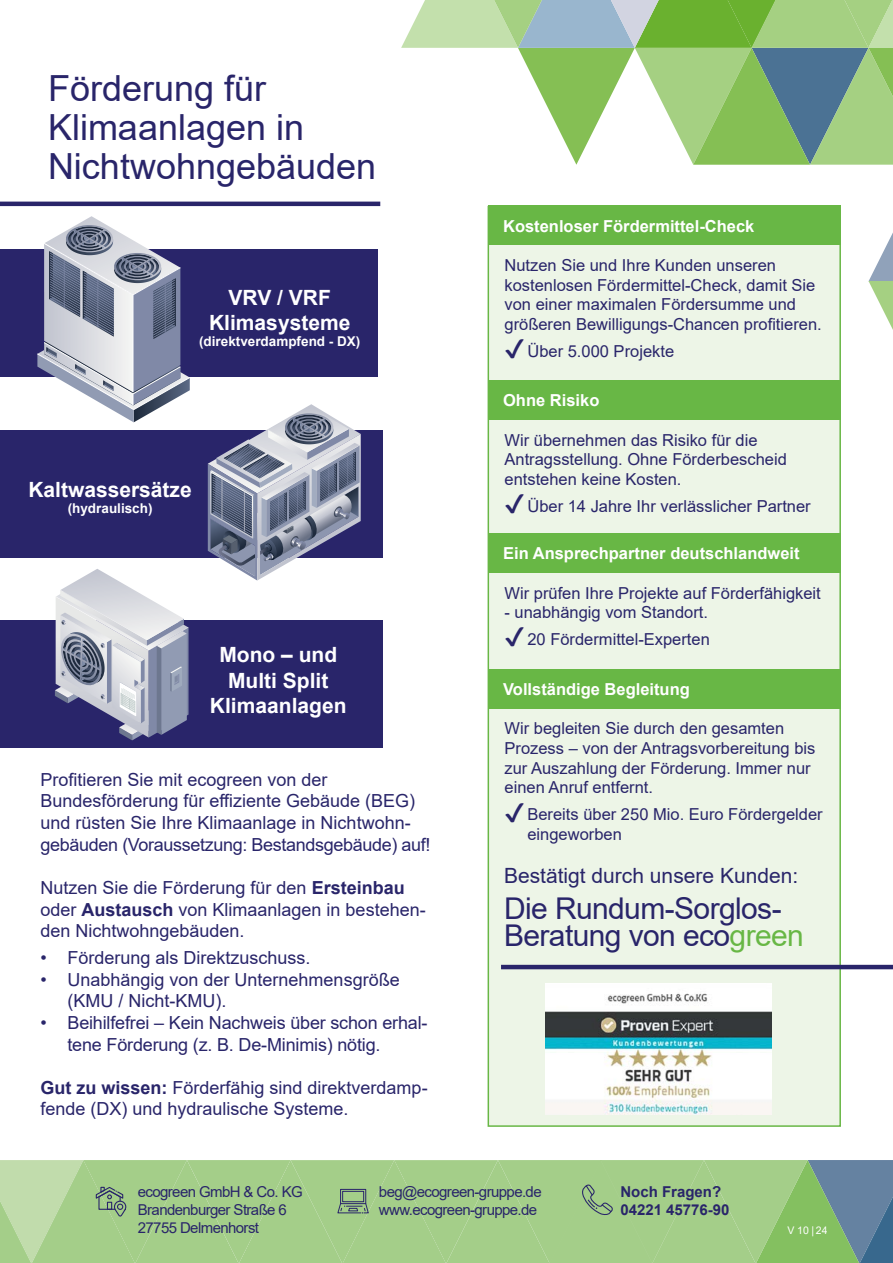
<style>
.page{position:relative;width:893px;height:1263px;background:#fff}
.page>*{position:absolute;margin:0;border:0;box-sizing:border-box;transform-origin:0 0}
.t1{font:36px/39px "Arial";color:#29256a}
.t2{font:30px/27px "Arial";letter-spacing:-.02em;color:#29256a}
.t3{font:700 21px/25.2px "Arial";color:#fff;text-align:center}
.t4{font:21px "Arial";color:#29256a}
.t5{font:18px/21.6px "Arial";color:#29256a}
.t6{font:16.5px/19.8px "Arial";color:#29256a}
.t7{font:700 16.5px "Arial";color:#fff}
.t8{font:15px/18px "Arial";letter-spacing:-.04em;color:#29256a}
.t9{font:700 15px/18px "Arial";color:#29256a}
.t10{font:700 13.5px "Arial";color:#fff}
.t11{font:10.5px "Arial";color:#fff}
.s1{font-weight:700}
.s2{color:#68b745}
</style>
<div class="page">
<svg style="left:868px;top:233px;width:25px;height:97px"></svg>
<svg style="left:401px;top:0;width:492px;height:165px"></svg>
<div style="left:0;top:620px;width:383px;height:127px;background:#29256a"></div>
<div style="left:0;top:250px;width:378px;height:127px;background:#29256a"></div>
<hr style="left:0;top:202px;width:380px;height:4px;background:#29256a">
<div style="left:0;top:430px;width:383px;height:128px;background:#29256a"></div>
<svg style="left:208px;top:404px;width:153px;height:176px"></svg>
<svg style="left:37px;top:216px;width:153px;height:206px"></svg>
<svg style="left:55px;top:569px;width:134px;height:171px"></svg>
<svg style="left:0;top:1160px;width:893px;height:103px;background:#9ec78a"></svg>
<div style="left:488px;top:206px;width:353px;height:921px;background:#edf5e7;border:2px solid #68b745"></div>
<div style="left:488px;top:533px;width:353px;height:40px;background:#68b745"></div>
<div style="left:488px;top:380px;width:353px;height:40px;background:#68b745"></div>
<div style="left:488px;top:669px;width:353px;height:40px;background:#68b745"></div>
<div style="left:488px;top:205px;width:353px;height:40px;background:#68b745"></div>
<img style="left:546px;top:983px;width:225px;height:131px">
<hr style="left:501px;top:965px;width:392px;height:4px;background:#29256a">
<h1 class="t1" style="left:48px;top:69px;width:330px">Förderung für<br>Klimaanlagen in<br>Nichtwohngebäuden</h1>
<p class="t3" style="left:209px;top:285px;width:143px">VRV / VRF<br>Klimasysteme</p>
<p class="t10" style="left:199px;top:332px;width:163px">(direktverdampfend - DX)</p>
<p class="t3" style="left:28px;top:477px;width:165px">Kaltwassersätze</p>
<p class="t10" style="left:68px;top:499px;width:86px">(hydraulisch)</p>
<p class="t3" style="left:210px;top:643px;width:138px">Mono – und<br>Multi Split<br>Klimaanlagen</p>
<p class="t5" style="left:40px;top:769px;width:392px">Profitieren Sie mit ecogreen von der Bundesförderung für effiziente Gebäude (BEG) und rüsten Sie Ihre Klimaanlage in Nichtwohn&shy;gebäuden (Voraussetzung: Bestandsgebäude) auf!</p>
<p class="t5" style="left:40px;top:877px;width:387px">Nutzen Sie die Förderung für den <span class="s1">Ersteinbau </span>oder <span class="s1">Austausch</span> von Klimaanlagen in bestehen&shy;den Nichtwohngebäuden.</p>
<p class="t5" style="left:40px;top:947px;width:272px">• Förderung als Direktzuschuss.</p>
<p class="t5" style="left:68px;top:968px;width:334px;text-indent:-27px">• Unabhängig von der Unternehmensgröße (KMU / Nicht-KMU).</p>
<p class="t5" style="left:68px;top:1012px;width:362px;text-indent:-27px">• Beihilfefrei – Kein Nachweis über schon erhal&shy;tene Förderung (z. B. De-Minimis) nötig.</p>
<p class="t5" style="left:40px;top:1076px;width:389px"><span class="s1">Gut zu wissen:</span> Förderfähig sind direktverdamp&shy;fende (DX) und hydraulische Systeme.</p>
<p class="t7" style="left:503px;top:214px;width:253px">Kostenloser Fördermittel-Check</p>
<p class="t6" style="left:504px;top:255px;width:319px">Nutzen Sie und Ihre Kunden unseren kostenlosen Fördermittel-Check, damit Sie von einer maximalen Fördersumme und größeren Bewilligungs-Chancen profitieren.</p>
<p class="t6" style="left:527px;top:341px;width:148px">Über 5.000 Projekte</p>
<p class="t7" style="left:503px;top:389px;width:98px">Ohne Risiko</p>
<p class="t6" style="left:504px;top:430px;width:284px">Wir übernehmen das Risiko für die<br>Antragsstellung. Ohne Förderbescheid entstehen keine Kosten.</p>
<p class="t6" style="left:527px;top:496px;width:285px">Über 14 Jahre Ihr verlässlicher Partner</p>
<p class="t7" style="left:503px;top:542px;width:298px">Ein Ansprechpartner deutschlandweit</p>
<p class="t6" style="left:504px;top:583px;width:318px">Wir prüfen Ihre Projekte auf Förderfähigkeit</p>
<p class="t6" style="left:504px;top:599px;width:207px;line-height:27px;text-align:right">- unabhängig vom Standort.<br>20 Fördermittel-Experten</p>
<p class="t7" style="left:503px;top:677px;width:188px">Vollständige Begleitung</p>
<p class="t6" style="left:504px;top:718px;width:312px">Wir begleiten Sie durch den gesamten Prozess – von der Antragsvorbereitung bis zur Auszahlung der Förderung. Immer nur einen Anruf entfernt.</p>
<p class="t6" style="left:527px;top:804px;width:297px">Bereits über 250 Mio. Euro Fördergelder eingeworben</p>
<p class="t4" style="left:504px;top:861px;width:296px">Bestätigt durch unsere Kunden:</p>
<h2 class="t2" style="left:504px;top:894px;width:301px">Die Rundum-Sorglos-<br>Beratung von eco<span class="s2">green</span></h2>
<p class="t8" style="left:138px;top:1183px;width:166px">ecogreen GmbH &amp; Co. KG<br>Brandenburger Straße 6<br>27755 Delmenhorst</p>
<p class="t8" style="left:379px;top:1183px;width:164px">beg@ecogreen-gruppe.de www.ecogreen-gruppe.de</p>
<p class="t9" style="left:620px;top:1183px;width:110px">Noch Fragen?<br>04221 45776-90</p>
<p class="t11" style="left:787px;top:1223px;width:42px">V 10 | 24</p>
</div>
